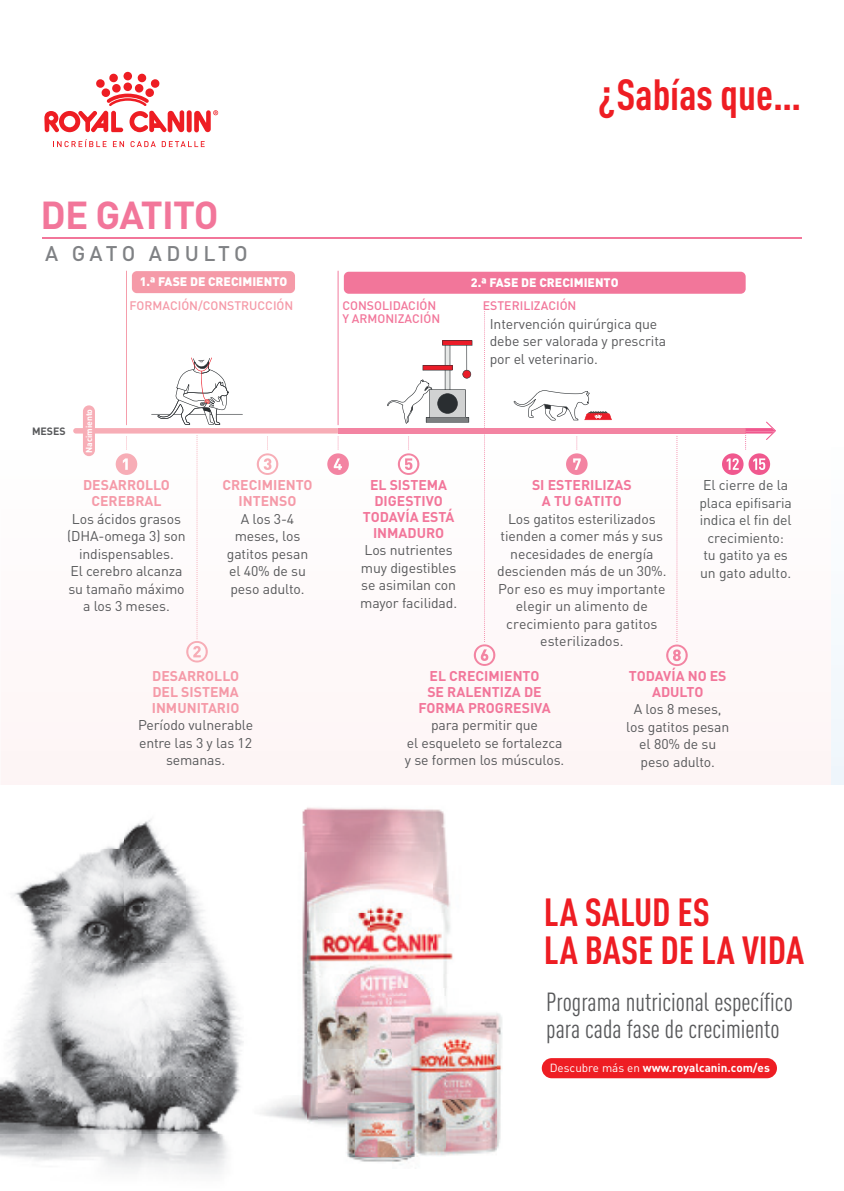
<style>
.page{position:relative;width:844px;height:1191px;background:#fff}
.page>*{position:absolute;margin:0;border:0;box-sizing:border-box;transform-origin:0 0}
.t1{font:700 condensed 43.05px "DIN Pro";color:#ee1d23}
.t2{font:700 condensed 38.68px/38px "DIN Pro";color:#ee1d23}
.t3{font:700 38.5px "DIN Pro";letter-spacing:-.025em;color:#f2769a}
.t4{font:condensed 25.9px/26.9px "DIN Pro";color:#57585a}
.t5{font:500 21px "DIN Pro";letter-spacing:.195em;color:#808285}
.t6{font:14px/17.5px "DIN Pro";letter-spacing:-.01em;color:#57585a;text-align:center}
.t7{font:700 14px/15.8px "DIN Pro";color:#f2769a;text-align:center}
.t8{font:14px/17.5px "DIN Pro";letter-spacing:-.01em;color:#575a5b;text-align:center}
.t9{font:700 14px/15.8px "DIN Pro";color:#f59aa8;text-align:center}
.t10{font:500 12.25px/13.5px "DIN Pro";color:#f2769a}
.t11{font:900 12.25px "DIN Pro";color:#fff}
.t12{font:500 12.25px "DIN Pro";color:#f59aa8}
.t13{font:700 11.72px "DIN Pro";color:#fff}
.t14{font:700 10.5px "DIN Pro";color:#57585a}
.t15{font:700 8.58px "DIN Pro";letter-spacing:-.01em;color:#fff}
.s1{font-weight:400}
</style>
<div class="page">
<svg style="left:1px;top:431px;width:829px;height:354px"></svg>
<div style="left:830px;top:431px;width:13px;height:754px;background:#f6fafd"></div>
<div style="left:0;top:785px;width:843px;height:406px;background:#fff"></div>
<img style="left:0;top:819px;width:244px;height:315px">
<img style="left:0;top:1134px;width:228px;height:40px">
<svg style="left:113px;top:141px;width:11px;height:6px"></svg>
<svg style="left:130px;top:141px;width:26px;height:6px"></svg>
<svg style="left:162px;top:141px;width:42px;height:6px"></svg>
<svg style="left:44px;top:72px;width:174px;height:60px"></svg>
<svg style="left:53px;top:139px;width:53px;height:8px"></svg>
<img style="left:302px;top:807px;width:151px;height:167px">
<img style="left:302px;top:974px;width:68px;height:61px">
<img style="left:370px;top:974px;width:58px;height:23px">
<img style="left:260px;top:1035px;width:58px;height:89px">
<img style="left:444px;top:988px;width:58px;height:168px">
<img style="left:392px;top:988px;width:40px;height:9px">
<img style="left:318px;top:997px;width:127px;height:168px">
<div style="left:541px;top:1058px;width:235px;height:20px;background:#ee1d23;border-radius:10px"></div>
<hr style="left:43px;top:237px;width:758px;height:2px;background:#f2769a">
<hr style="left:126px;top:271px;width:1px;height:154px;background:#f59aa8">
<hr style="left:337px;top:271px;width:1px;height:154px;background:#f2769a">
<div style="left:338px;top:428px;width:407px;height:5px;background:#f384a2"></div>
<svg style="left:513px;top:390px;width:98px;height:30px"></svg>
<svg style="left:73px;top:357px;width:276px;height:305px"></svg>
<svg style="left:387px;top:311px;width:108px;height:355px"></svg>
<svg style="left:566px;top:436px;width:21px;height:39px"></svg>
<svg style="left:666px;top:436px;width:21px;height:230px"></svg>
<svg style="left:721px;top:422px;width:54px;height:53px"></svg>
<div style="left:132px;top:271px;width:163px;height:22px;background:#f59aa8;border-radius:5px"></div>
<div style="left:344px;top:272px;width:401px;height:22px;background:#f2769a;border-radius:5px"></div>
<h3 class="t3" style="left:41px;top:183px;width:179px">DE GATITO</h3>
<h3 class="t5" style="left:45px;top:239px;width:204px">A GATO ADULTO</h3>
<h1 class="t1" style="left:598px;top:63px;width:205px">¿Sabías que…</h1>
<p class="t11" style="left:140px;top:271px;width:149px">1.ª FASE DE CRECIMIENTO</p>
<p class="t11" style="left:471px;top:272px;width:149px">2.ª FASE DE CRECIMIENTO</p>
<p class="t12" style="left:130px;top:297px;width:165px">FORMACIÓN/CONSTRUCCIÓN</p>
<p class="t10" style="left:342px;top:298px;width:99px">CONSOLIDACIÓN<br>Y ARMONIZACIÓN</p>
<p class="t10" style="left:482px;top:298px;width:95px">ESTERILIZACIÓN</p>
<p class="t6" style="left:489px;top:314px;width:178px;text-align:left">Intervención quirúrgica que debe ser valorada y prescrita por el veterinario.</p>
<p class="t15" style="left:82px;top:452px;width:45px;rotate:-90deg">Nacimiento</p>
<p class="t9" style="left:83px;top:475px;width:88px">DESARROLLO<br>CEREBRAL</p>
<p class="t6" style="left:67px;top:509px;width:120px">Los ácidos grasos (DHA-omega 3) son indispensables.<br>El cerebro alcanza su tamaño máximo a los 3 meses.</p>
<p class="t14" style="left:32px;top:423px;width:35px">MESES</p>
<p class="t9" style="left:222px;top:475px;width:92px">CRECIMIENTO<br>INTENSO</p>
<p class="t6" style="left:227px;top:509px;width:83px">A los 3-4 meses, los gatitos pesan el 40% de su peso adulto.</p>
<p class="t9" style="left:152px;top:666px;width:89px;text-align:justify">DESARROLLO DEL SISTEMA INMUNITARIO</p>
<p class="t6" style="left:138px;top:715px;width:117px">Período vulnerable entre las 3 y las 12 semanas.</p>
<p class="t7" style="left:532px;top:475px;width:101px">SI ESTERILIZAS<br>A TU GATITO</p>
<p class="t6" style="left:497px;top:509px;width:171px">Los gatitos esterilizados tienden a comer más y sus necesidades de energía descienden más de un 30%.<br>Por eso es muy importante elegir un alimento de crecimiento para gatitos esterilizados.</p>
<p class="t7" style="left:628px;top:666px;width:99px">TODAVÍA NO ES<br>ADULTO</p>
<p class="t6" style="left:626px;top:700px;width:104px">A los 8 meses, los gatitos pesan el 80% de su peso adulto.</p>
<p class="t7" style="left:363px;top:475px;width:93px">EL SISTEMA<br>DIGESTIVO<br>TODAVÍA ESTÁ<br>INMADURO</p>
<p class="t6" style="left:360px;top:540px;width:98px">Los nutrientes muy digestibles se asimilan con mayor facilidad.</p>
<p class="t8" style="left:699px;top:475px;width:94px">El cierre de la placa epifisaria indica el fin del crecimiento:<br>tu gatito ya es un gato adulto.</p>
<p class="t7" style="left:418px;top:666px;width:134px">EL CRECIMIENTO<br>SE RALENTIZA DE<br>FORMA PROGRESIVA</p>
<p class="t6" style="left:404px;top:715px;width:161px">para permitir que<br>el esqueleto se fortalezca y se formen los músculos.</p>
<h2 class="t2" style="left:543px;top:889px;width:262px">LA SALUD ES<br>LA BASE DE LA VIDA</h2>
<h3 class="t4" style="left:546px;top:986px;width:248px">Programa nutricional específico para cada fase de crecimiento</h3>
<p class="t13" style="left:549px;top:1058px;width:221px"><span class="s1">Descubre más en</span> www.royalcanin.com/es</p>
</div>
